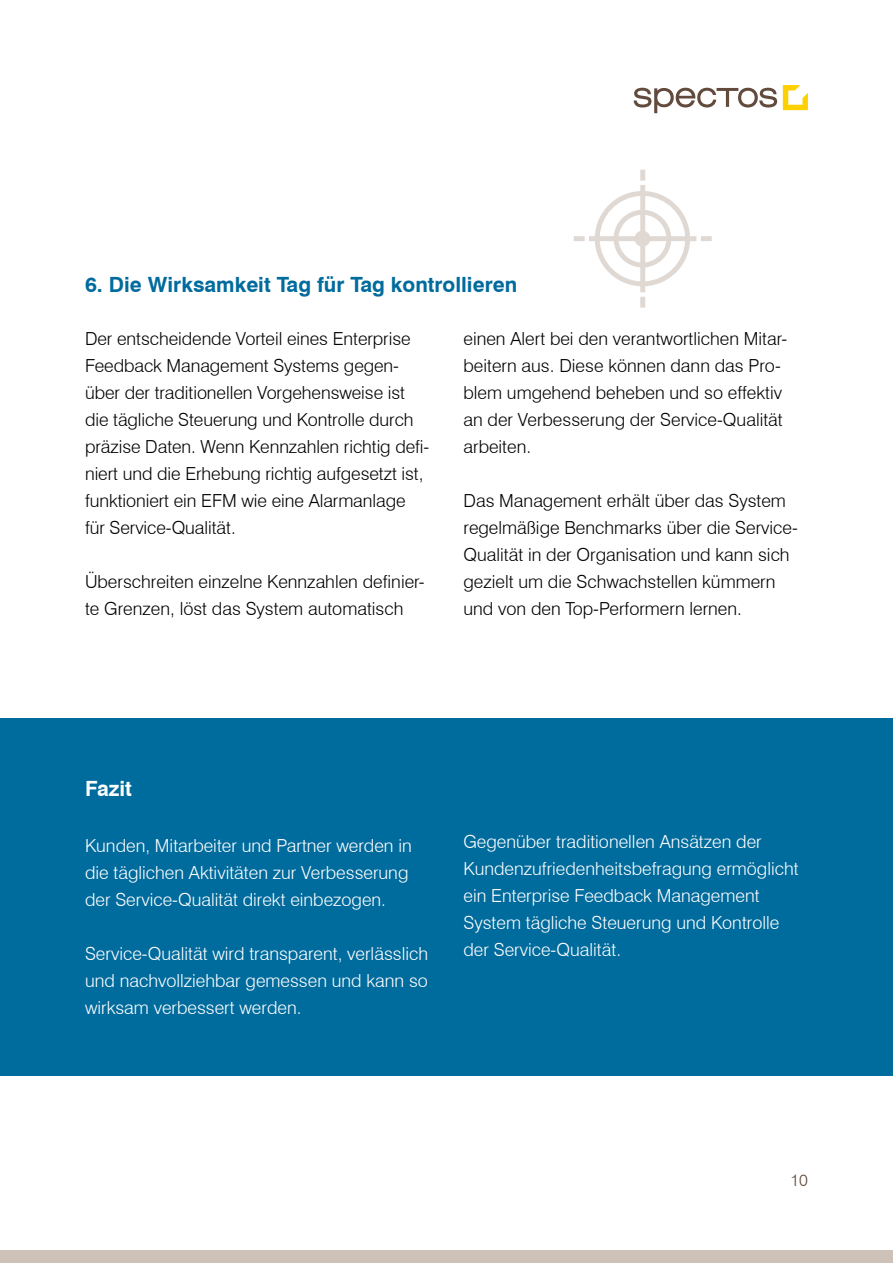
<style>
.page{position:relative;width:893px;height:1263px;background:#fff}
.page>*{position:absolute;margin:0;border:0;box-sizing:border-box;transform-origin:0 0}
.t1{font:700 21px "Swiss 721 BT";color:#006b9d}
.t2{font:700 21px "Swiss 721 BT";color:#fff}
.t3{font:300 18px/27px "Swiss 721 BT";color:#000}
.t4{font:300 18px/27px "Swiss 721 BT";color:#fff}
.t5{font:300 16.5px "Swiss 721 BT";color:#624a3d}
</style>
<div class="page">
<div style="left:0;top:1250px;width:893px;height:13px;background:#cdc1b8"></div>
<svg style="left:634px;top:88px;width:143px;height:25px"></svg>
<svg style="left:783px;top:85px;width:25px;height:25px"></svg>
<div style="left:0;top:719px;width:893px;height:357px;background:#006b9d"></div>
<svg style="left:574px;top:170px;width:138px;height:138px"></svg>
<p class="t1" style="left:85px;top:272px;width:434px">6. Die Wirksamkeit Tag für Tag kontrollieren</p>
<p class="t3" style="left:85px;top:325px;width:346px">Der entscheidende Vorteil eines Enterprise Feedback Management Systems gegen&shy;über der traditionellen Vorgehensweise ist die tägliche Steuerung und Kontrolle durch präzise Daten. Wenn Kennzahlen richtig defi&shy;niert und die Erhebung richtig aufgesetzt ist, funktioniert ein EFM wie eine Alarmanlage für Service-Qualität.</p>
<p class="t3" style="left:85px;top:568px;width:341px">Überschreiten einzelne Kennzahlen definier&shy;te Grenzen, löst das System automatisch</p>
<p class="t3" style="left:463px;top:325px;width:325px">einen Alert bei den verantwortlichen Mitar&shy;beitern aus. Diese können dann das Pro&shy;blem umgehend beheben und so effektiv an der Verbesserung der Service-Qualität arbeiten.</p>
<p class="t3" style="left:463px;top:487px;width:336px">Das Management erhält über das System regelmäßige Benchmarks über die Service-Qualität in der Organisation und kann sich gezielt um die Schwachstellen kümmern und von den Top-Performern lernen.</p>
<p class="t2" style="left:85px;top:776px;width:48px">Fazit</p>
<p class="t4" style="left:85px;top:831px;width:328px">Kunden, Mitarbeiter und Partner werden in die täglichen Aktivitäten zur Verbesserung der Service-Qualität direkt einbezogen.</p>
<p class="t4" style="left:85px;top:939px;width:345px;text-align:justify">Service-Qualität wird transparent, verlässlich und nachvollziehbar gemessen und kann so wirksam verbessert werden.</p>
<p class="t4" style="left:463px;top:828px;width:337px">Gegenüber traditionellen Ansätzen der Kundenzufriedenheitsbefragung ermöglicht ein Enterprise Feedback Management System tägliche Steuerung und Kontrolle der Service-Qualität.</p>
<p class="t5" style="left:790px;top:1170px;width:19px">10</p>
</div>
